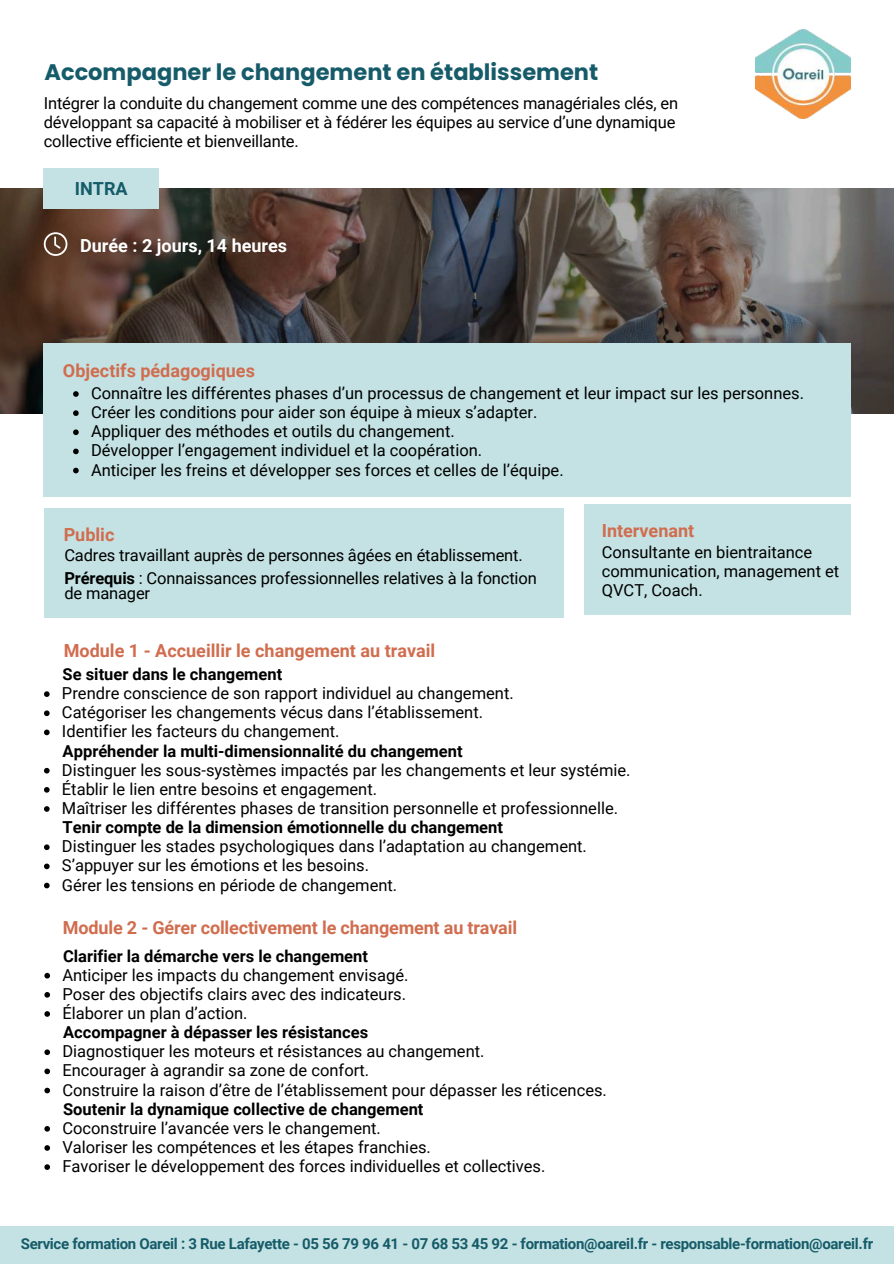
<style>
.page{position:relative;width:894px;height:1264px;background:#fff}
.page>*{position:absolute;margin:0;border:0;box-sizing:border-box;transform-origin:0 0}
.t1{font:700 22.5px "Poppins";color:#165b69}
.t2{font:700 18px "Roboto";color:#d16d4f}
.t3{font:700 18px "Roboto";color:#fff}
.t4{font:700 18px "Roboto";color:#165b69}
.t5{font:16.5px/19.2px "Roboto";color:#000}
.t6{font:700 16.5px "Roboto";color:#000}
.t7{font:700 15px "Roboto";letter-spacing:-.02em;color:#165b69}
.s1{font-weight:700}
</style>
<div class="page">
<img style="left:755px;top:30px;width:95px;height:89px">
<img style="left:0;top:188px;width:893px;height:225px">
<div style="left:44px;top:168px;width:115px;height:41px;background:#c4e2e3"></div>
<div style="left:44px;top:343px;width:806px;height:153px;background:#c4e2e3"></div>
<svg style="left:44px;top:232px;width:23px;height:24px"></svg>
<svg style="left:73px;top:391px;width:6px;height:6px"></svg>
<svg style="left:73px;top:410px;width:6px;height:6px"></svg>
<svg style="left:73px;top:429px;width:6px;height:6px"></svg>
<svg style="left:73px;top:448px;width:6px;height:6px"></svg>
<svg style="left:73px;top:468px;width:6px;height:5px"></svg>
<div style="left:44px;top:508px;width:519px;height:109px;background:#c4e2e3"></div>
<div style="left:584px;top:505px;width:266px;height:109px;background:#c4e2e3"></div>
<svg style="left:44px;top:691px;width:6px;height:6px"></svg>
<svg style="left:44px;top:710px;width:6px;height:6px"></svg>
<svg style="left:44px;top:729px;width:6px;height:6px"></svg>
<svg style="left:44px;top:768px;width:6px;height:5px"></svg>
<svg style="left:44px;top:787px;width:6px;height:5px"></svg>
<svg style="left:44px;top:806px;width:6px;height:5px"></svg>
<svg style="left:44px;top:844px;width:6px;height:6px"></svg>
<svg style="left:44px;top:863px;width:6px;height:6px"></svg>
<svg style="left:44px;top:882px;width:6px;height:6px"></svg>
<svg style="left:44px;top:972px;width:6px;height:6px"></svg>
<svg style="left:44px;top:992px;width:6px;height:5px"></svg>
<svg style="left:44px;top:1011px;width:6px;height:5px"></svg>
<svg style="left:44px;top:1049px;width:6px;height:6px"></svg>
<svg style="left:44px;top:1068px;width:6px;height:6px"></svg>
<svg style="left:44px;top:1087px;width:6px;height:6px"></svg>
<svg style="left:44px;top:1126px;width:6px;height:5px"></svg>
<svg style="left:44px;top:1145px;width:6px;height:5px"></svg>
<svg style="left:44px;top:1164px;width:6px;height:5px"></svg>
<div style="left:0;top:1225px;width:893px;height:38px;background:#c4e2e3"></div>
<h1 class="t1" style="left:44px;top:57px;width:555px">Accompagner le changement en établissement</h1>
<p class="t5" style="left:44px;top:94px;width:635px">Intégrer la conduite du changement comme une des compétences managériales clés, en développant sa capacité à mobiliser et à fédérer les équipes au service d’une dynamique collective efficiente et bienveillante.</p>
<p class="t4" style="left:75px;top:178px;width:54px">INTRA</p>
<p class="t3" style="left:80px;top:235px;width:208px">Durée : 2 jours, 14 heures</p>
<p class="t2" style="left:63px;top:360px;width:193px">Objectifs pédagogiques</p>
<p class="t5" style="left:91px;top:384px;width:714px">Connaître les différentes phases d’un processus de changement et leur impact sur les personnes.<br>Créer les conditions pour aider son équipe à mieux s’adapter.<br>Appliquer des méthodes et outils du changement.<br>Développer l’engagement individuel et la coopération.<br>Anticiper les freins et développer ses forces et celles de l’équipe.</p>
<p class="t2" style="left:64px;top:524px;width:52px">Public</p>
<p class="t5" style="left:64px;top:544px;width:474px;line-height:22.5px">Cadres travaillant auprès de personnes âgées en établissement.<br><span class="s1">Prérequis</span> : Connaissances professionnelles relatives à la fonction</p>
<p class="t5" style="left:64px;top:584px;width:87px">de manager</p>
<p class="t2" style="left:601px;top:520px;width:94px">Intervenant</p>
<p class="t5" style="left:601px;top:542px;width:239px">Consultante en bientraitance communication, management et<br>QVCT, Coach.</p>
<p class="t2" style="left:64px;top:640px;width:373px">Module 1 - Accueillir le changement au travail</p>
<p class="t6" style="left:63px;top:664px;width:221px">Se situer dans le changement</p>
<p class="t5" style="left:62px;top:684px;width:453px">Prendre conscience de son rapport individuel au changement.<br>Catégoriser les changements vécus dans l’établissement.<br>Identifier les facteurs du changement.</p>
<p class="t6" style="left:63px;top:741px;width:401px">Appréhender la multi-dimensionnalité du changement</p>
<p class="t5" style="left:62px;top:760px;width:570px">Distinguer les sous-systèmes impactés par les changements et leur systémie.<br>Établir le lien entre besoins et engagement.<br>Maîtriser les différentes phases de transition personnelle et professionnelle.</p>
<p class="t6" style="left:63px;top:817px;width:442px">Tenir compte de la dimension émotionnelle du changement</p>
<p class="t5" style="left:62px;top:837px;width:526px">Distinguer les stades psychologiques dans l’adaptation au changement.<br>S’appuyer sur les émotions et les besoins.<br>Gérer les tensions en période de changement.</p>
<p class="t2" style="left:63px;top:917px;width:455px">Module 2 - Gérer collectivement le changement au travail</p>
<p class="t6" style="left:63px;top:946px;width:306px">Clarifier la démarche vers le changement</p>
<p class="t5" style="left:62px;top:965px;width:347px">Anticiper les impacts du changement envisagé.<br>Poser des objectifs clairs avec des indicateurs.<br>Élaborer un plan d’action.</p>
<p class="t6" style="left:63px;top:1022px;width:306px">Accompagner à dépasser les résistances</p>
<p class="t5" style="left:62px;top:1042px;width:546px">Diagnostiquer les moteurs et résistances au changement.<br>Encourager à agrandir sa zone de confort.<br>Construire la raison d’être de l’établissement pour dépasser les réticences.</p>
<p class="t6" style="left:63px;top:1099px;width:362px">Soutenir la dynamique collective de changement</p>
<p class="t5" style="left:62px;top:1118px;width:484px">Coconstruire l’avancée vers le changement.<br>Valoriser les compétences et les étapes franchies.<br>Favoriser le développement des forces individuelles et collectives.</p>
<p class="t7" style="left:21px;top:1235px;width:853px">Service formation Oareil : 3 Rue Lafayette - 05 56 79 96 41 - 07 68 53 45 92 - formation@oareil.fr - responsable-formation@oareil.fr</p>
</div>
